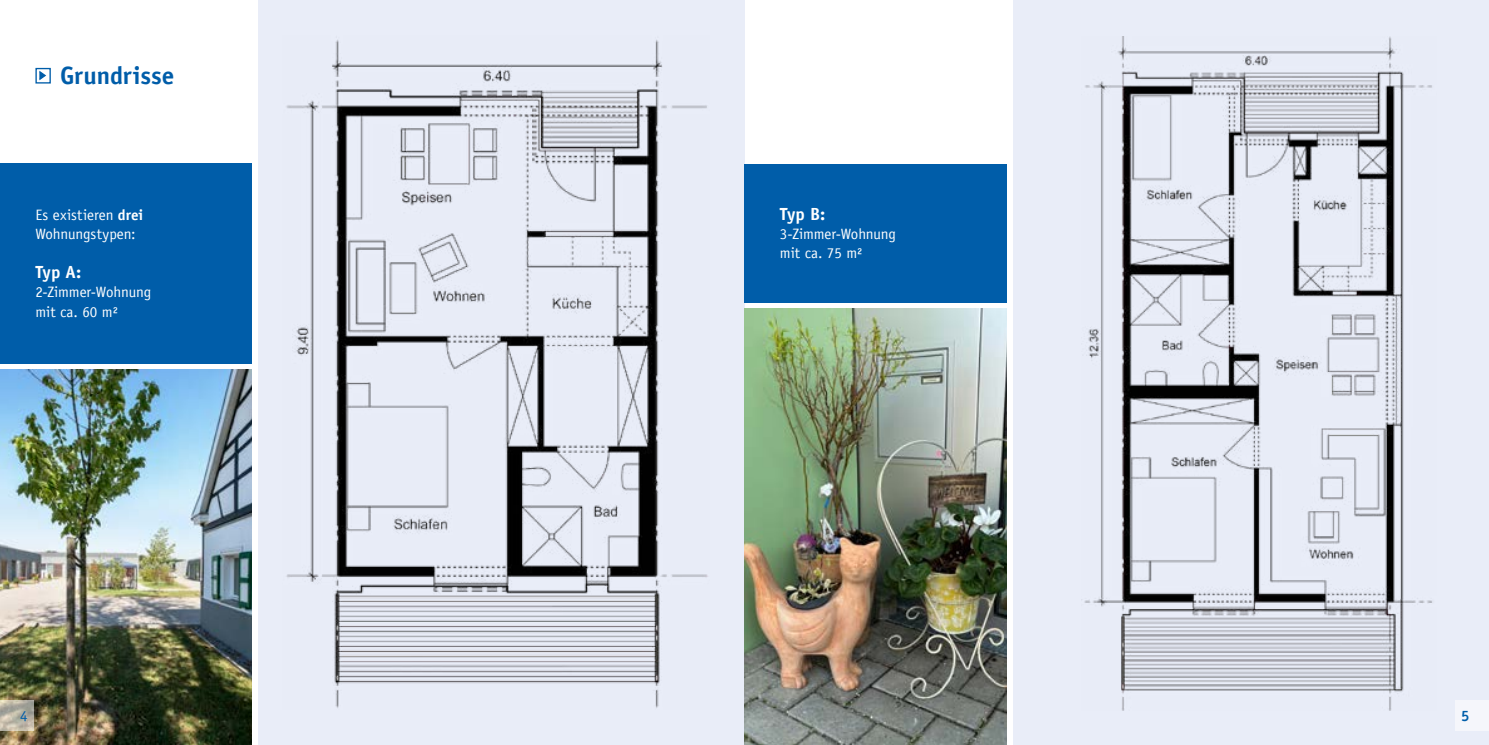
<style>
.page{position:relative;width:1489px;height:745px;background:#fff}
.page>*{position:absolute;margin:0;border:0;box-sizing:border-box;transform-origin:0 0}
.t1{font:700 25px "Officina Sans";letter-spacing:-.005em;color:#005da9}
.t2{font:700 17.5px "Officina Sans";letter-spacing:-.015em;color:#fff}
.t3{font:15px/19.4px "Officina Sans";letter-spacing:-.005em;color:#fff}
.t4{font:15px "Officina Sans";color:#005da9}
.t5{font:700 15px "Officina Sans";color:#005da9}
.s1{font-weight:700}
</style>
<div class="page">
<div style="left:258px;top:0;width:486px;height:744px;background:#e9edf8"></div>
<div style="left:1013px;top:0;width:475px;height:744px;background:#e9edf8"></div>
<div style="left:35px;top:68px;width:16px;height:15px;border:1px solid #005da9"></div>
<svg style="left:39px;top:69px;width:8px;height:12px"></svg>
<img style="left:286px;top:40px;width:422px;height:668px">
<img style="left:1081px;top:37px;width:351px;height:673px">
<div style="left:0;top:163px;width:252px;height:200px;background:#005da9"></div>
<div style="left:744px;top:164px;width:262px;height:138px;background:#005da9"></div>
<img style="left:0;top:369px;width:252px;height:375px">
<img style="left:744px;top:308px;width:262px;height:436px">
<div style="left:1454px;top:699px;width:34px;height:30px;background:#f5f6fb"></div>
<svg style="left:0;top:700px;width:34px;height:30px"></svg>
<h1 class="t1" style="left:60px;top:60px;width:116px">Grundrisse</h1>
<p class="t3" style="left:35px;top:205px;width:109px">Es existieren <span class="s1">drei<br></span>Wohnungstypen:</p>
<p class="t2" style="left:35px;top:261px;width:47px">Typ A:</p>
<p class="t3" style="left:35px;top:282px;width:117px">2-Zimmer-Wohnung mit ca. 60 m²</p>
<p class="t2" style="left:780px;top:203px;width:47px">Typ B:</p>
<p class="t3" style="left:780px;top:224px;width:118px">3-Zimmer-Wohnung mit ca. 75 m²</p>
<p class="t4" style="left:20px;top:706px;width:9px">4</p>
<p class="t5" style="left:1461px;top:705px;width:10px">5</p>
</div>
